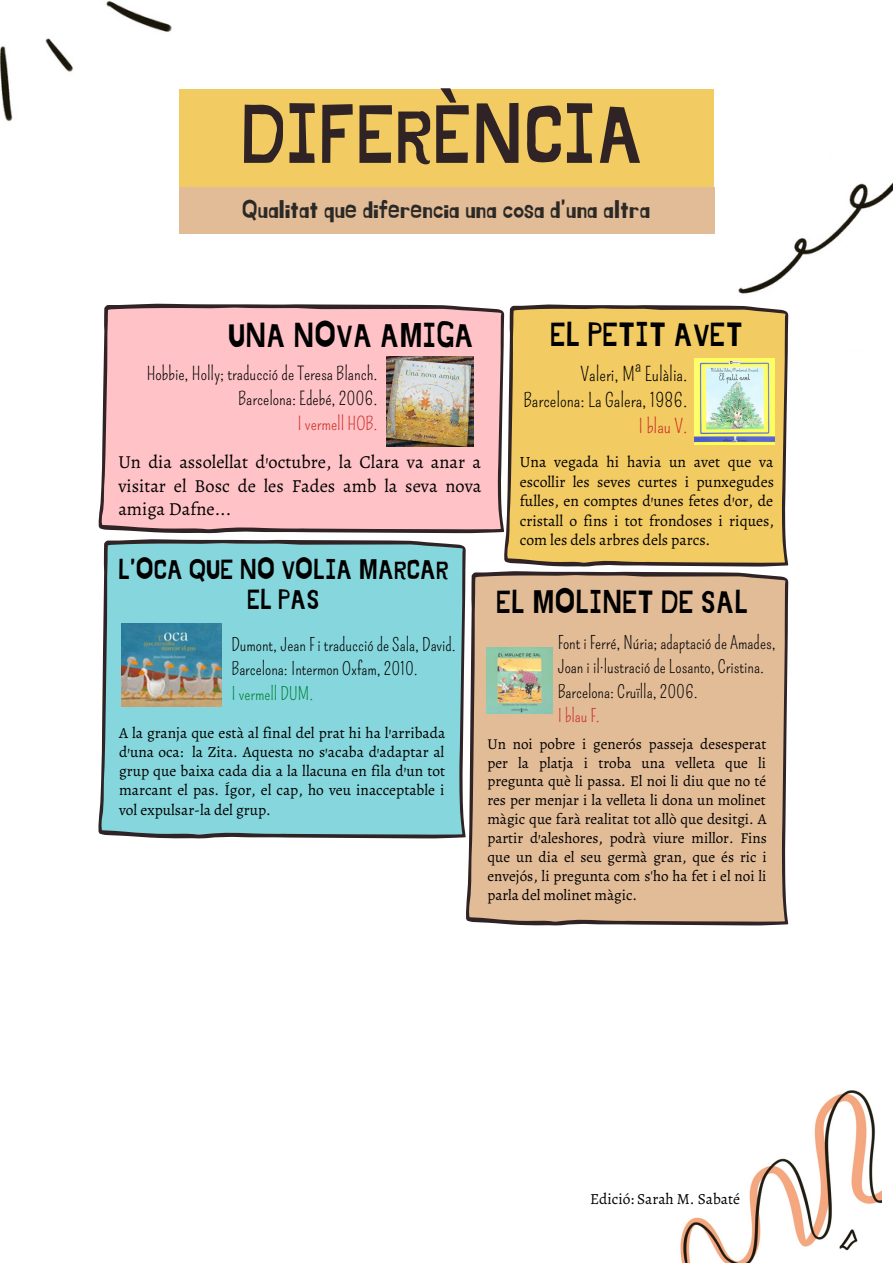
<style>
.page{position:relative;width:893px;height:1264px;background:#fff}
.page>*{position:absolute;margin:0;border:0;box-sizing:border-box;transform-origin:0 0}
.t1{font:82.2px "Jingleberry";color:#2f2325}
.t2{font:33.45px "Jingleberry";color:#000}
.t3{font:33.3px "Jingleberry";color:#000}
.t4{font:31.8px "Jingleberry";color:#000}
.t5{font:27.6px/30.3px "Jingleberry";color:#000;text-align:center}
.t6{font:25.2px "Jingleberry";color:#2b2926}
.t7{font:19.2px/25.8px "Pompiere";color:#000;text-align:right}
.t8{font:19.2px "Pompiere";color:#ca3128}
.t9{font:18.3px/23.5px "Alegreya";color:#000;text-align:justify}
.t10{font:18.15px/24.8px "Pompiere";color:#000;text-align:right}
.t11{font:18.15px "Pompiere";color:#ca3128}
.t12{font:17.7px/24.6px "Pompiere";color:#000}
.t13{font:17.7px "Pompiere";color:#008037}
.t14{font:17.7px "Pompiere";color:#ca3128}
.t15{font:15.6px/19.5px "Alegreya";color:#000;text-align:justify}
.t16{font:15.45px/19.2px "Alegreya";color:#000;text-align:justify}
.t17{font:15.15px/18.9px "Alegreya";color:#000;text-align:justify}
</style>
<div class="page">
<img style="left:0;top:1px;width:172px;height:121px">
<img style="left:674px;top:1090px;width:207px;height:172px">
<img style="left:713px;top:154px;width:179px;height:172px">
<div style="left:179px;top:89px;width:534px;height:129px;background:#f3cb63"></div>
<div style="left:179px;top:188px;width:535px;height:46px;background:#e2bb97"></div>
<svg style="left:98px;top:304px;width:406px;height:229px;background:#f2babe"></svg>
<img style="left:387px;top:357px;width:86px;height:89px">
<svg style="left:504px;top:304px;width:284px;height:262px;background:#e8c364"></svg>
<img style="left:694px;top:359px;width:80px;height:85px">
<svg style="left:98px;top:539px;width:368px;height:299px;background:#85cfd5"></svg>
<img style="left:122px;top:623px;width:100px;height:83px">
<svg style="left:466px;top:571px;width:322px;height:354px;background:#dab694"></svg>
<img style="left:486px;top:647px;width:66px;height:66px">
<h1 class="t1" style="left:241px;top:97px;width:404px">DIFERÈNCIA</h1>
<h3 class="t6" style="left:242px;top:198px;width:409px">Qualitat que diferencia una cosa d'una altra</h3>
<h2 class="t2" style="left:228px;top:321px;width:247px">UNA NOVA AMIGA</h2>
<h3 class="t3" style="left:550px;top:320px;width:194px">EL PETIT AVET</h3>
<p class="t7" style="left:523px;top:362px;width:165px">Valeri, Mª Eulàlia.<br>Barcelona: La Galera, 1986.</p>
<p class="t8" style="left:638px;top:415px;width:50px">I blau V.</p>
<p class="t15" style="left:520px;top:452px;width:256px">Una vegada hi havia un avet que va escollir les seves curtes i punxegudes fulles, en comptes d'unes fetes d'or, de cristall o fins i tot frondoses i riques, com les dels arbres dels parcs.</p>
<h3 class="t5" style="left:118px;top:555px;width:332px">L'OCA QUE NO VOLIA MARCAR<br>EL PAS</h3>
<p class="t12" style="left:231px;top:632px;width:226px">Dumont, Jean F i traducció de Sala, David.<br>Barcelona: Intermon Oxfam, 2010.</p>
<p class="t13" style="left:231px;top:683px;width:83px">I vermell DUM.</p>
<p class="t16" style="left:119px;top:722px;width:328px">A la granja que està al final del prat hi ha l'arribada d'una oca: la Zita. Aquesta no s'acaba d'adaptar al grup que baixa cada dia a la llacuna en fila d'un tot marcant el pas. Ígor, el cap, ho veu inacceptable i vol expulsar-la del grup.</p>
<p class="t10" style="left:147px;top:362px;width:232px">Hobbie, Holly; traducció de Teresa Blanch.<br>Barcelona: Edebé, 2006.</p>
<p class="t11" style="left:297px;top:413px;width:82px">I vermell HOB.</p>
<p class="t9" style="left:118px;top:450px;width:364px">Un dia assolellat d’octubre, la Clara va anar a visitar el Bosc de les Fades amb la seva nova amiga Dafne...</p>
<h3 class="t4" style="left:496px;top:588px;width:254px">EL MOLINET DE SAL</h3>
<p class="t12" style="left:557px;top:630px;width:219px">Font i Ferré, Núria; adaptació de Amades,<br>Joan i il·lustració de Losanto, Cristina.<br>Barcelona: Cruïlla, 2006.</p>
<p class="t14" style="left:557px;top:705px;width:44px">I blau F.</p>
<p class="t17" style="left:487px;top:734px;width:281px">Un noi pobre i generós passeja desesperat per la platja i troba una velleta que li pregunta què li passa. El noi li diu que no té res per menjar i la velleta li dona un molinet màgic que farà realitat tot allò que desitgi. A partir d'aleshores, podrà viure millor. Fins que un dia el seu germà gran, que és ric i envejós, li pregunta com s'ho ha fet i el noi li parla del molinet màgic.</p>
<p class="t16" style="left:590px;top:1189px;width:151px">Edició: Sarah M. Sabaté</p>
</div>
